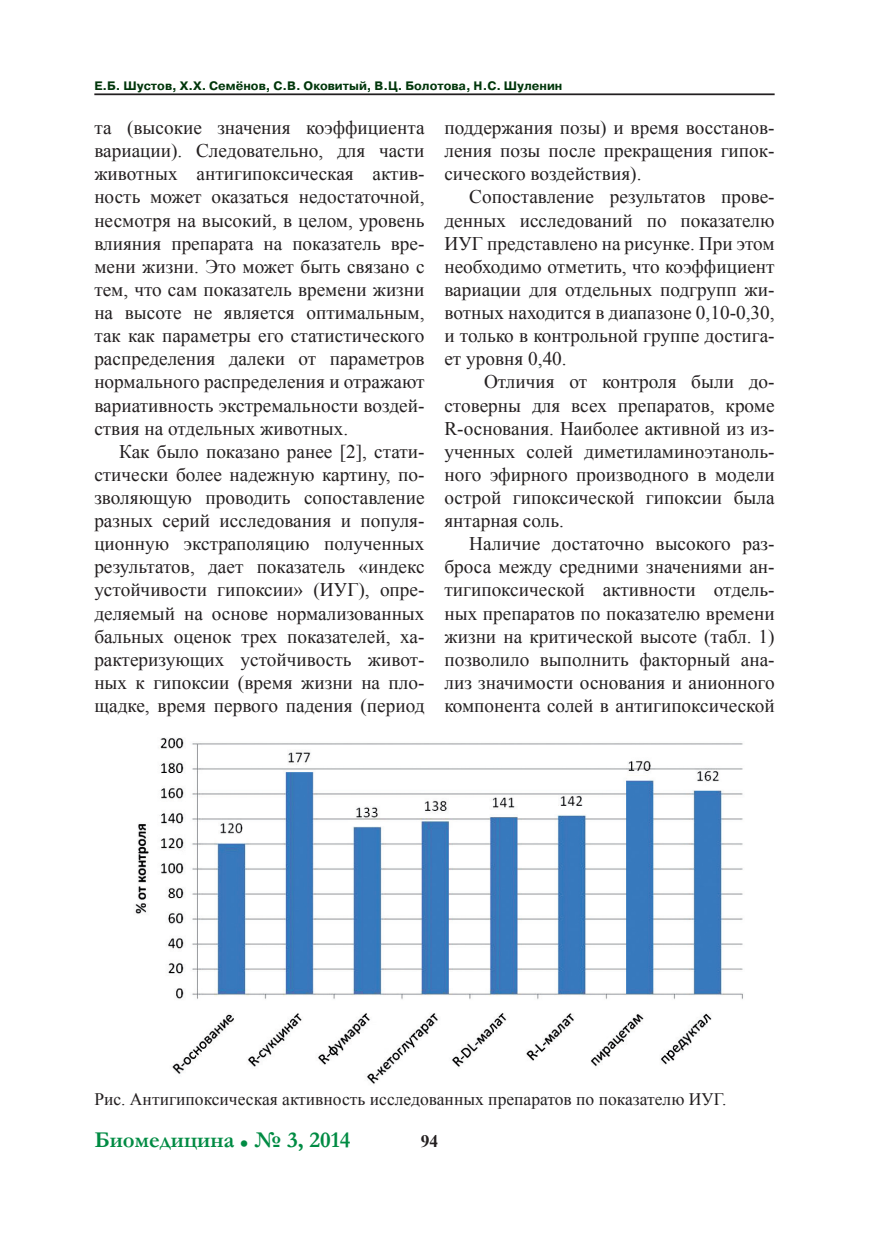
<style>
.page{position:relative;width:869px;height:1241px;background:#fff}
.page>*{position:absolute;margin:0;border:0;box-sizing:border-box;transform-origin:0 0}
.t1{font:700 22.75px "Garamond";color:#008b43}
.text{font:19.25px/23.1px "Times New Roman";color:#231f20;text-align:justify}
.ris{font:17.5px "Times New Roman";color:#231f20}
.t2{font:700 17.5px "Times New Roman";color:#231f20}
.a-Colontitul_nazvani{font:700 12.25px "Pragmatica C";color:#00360a}
</style>
<div class="page">
<hr style="left:94px;top:93px;width:680px;height:2px;background:#231f20">
<img style="left:135px;top:737px;width:608px;height:347px">
<p class="a-Colontitul_nazvani" style="left:94px;top:79px;width:469px">Е.Б. Шустов, Х.Х. Семёнов, С.В. Оковитый, В.Ц. Болотова, Н.С. Шуленин</p>
<p class="text" style="left:94px;top:115px;width:331px">та (высокие значения коэффициента вариации). Следовательно, для части животных антигипоксическая актив&shy;ность может оказаться недостаточной, несмотря на высокий, в целом, уровень влияния препарата на показатель вре&shy;мени жизни. Это может быть связано с тем, что сам показатель времени жизни на высоте не является оптимальным, так как параметры его статистического распределения далеки от параметров нормального распределения и отражают вариативность экстремальности воздей&shy;ствия на отдельных животных.</p>
<p class="text" style="left:94px;top:439px;width:331px;text-indent:25px">Как было показано ранее [2], стати&shy;стически более надежную картину, по&shy;зволяющую проводить сопоставление разных серий исследования и популя&shy;ционную экстраполяцию полученных результатов, дает показатель «индекс устойчивости гипоксии» (ИУГ), опре&shy;деляемый на основе нормализованных бальных оценок трех показателей, ха&shy;рактеризующих устойчивость живот&shy;ных к гипоксии (время жизни на пло&shy;щадке, время первого падения (период</p>
<p class="text" style="left:444px;top:115px;width:331px">поддержания позы) и время восстанов&shy;ления позы после прекращения гипок&shy;сического воздействия).</p>
<p class="text" style="left:444px;top:185px;width:331px;text-indent:25px">Сопоставление результатов прове&shy;денных исследований по показателю ИУГ представлено на рисунке. При этом необходимо отметить, что коэффициент вариации для отдельных подгрупп жи&shy;вотных находится в диапазоне 0,10-0,30, и только в контрольной группе достига&shy;ет уровня 0,40.</p>
<p class="text" style="left:444px;top:370px;width:331px;text-indent:40px">Отличия от контроля были до&shy;стоверны для всех препаратов, кроме R-основания. Наиболее активной из из&shy;ученных солей диметиламиноэтаноль&shy;ного эфирного производного в модели острой гипоксической гипоксии была янтарная соль.</p>
<p class="text" style="left:444px;top:531px;width:331px;text-indent:25px">Наличие достаточно высокого раз&shy;броса между средними значениями ан&shy;тигипоксической активности отдель&shy;ных препаратов по показателю времени жизни на критической высоте (табл. 1) позволило выполнить факторный ана&shy;лиз значимости основания и анионного компонента солей в антигипоксической</p>
<p class="ris" style="left:94px;top:1086px;width:633px">Рис. Антигипоксическая активность исследованных препаратов по показателю ИУГ.</p>
<p class="t1" style="left:94px;top:1124px;width:257px">Биомедицина • № 3, 2014</p>
<p class="t2" style="left:420px;top:1127px;width:19px">94</p>
</div>
